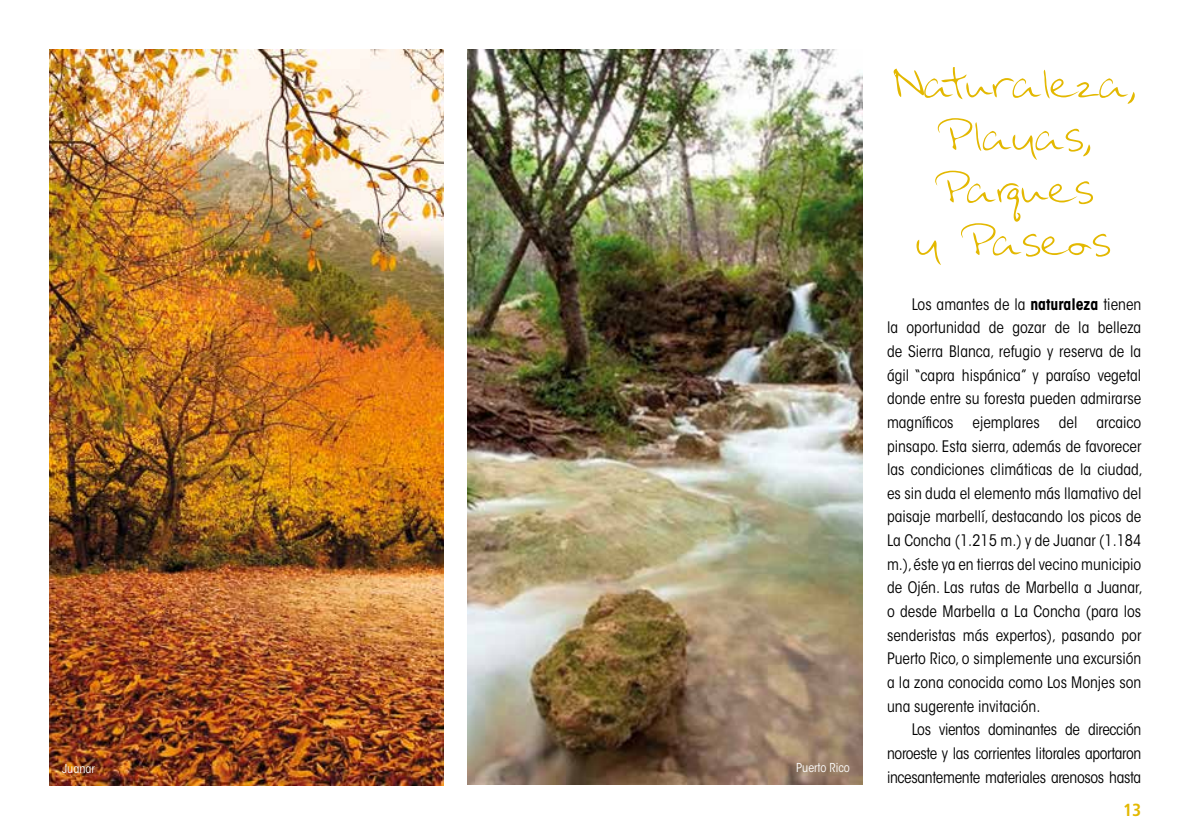
<style>
.page{position:relative;width:1191px;height:834px;background:#fff}
.page>*{position:absolute;margin:0;border:0;box-sizing:border-box;transform-origin:0 0}
.t1{font:700 condensed 17.5px "Frutiger LT Std";color:#e3b800}
.t2{font:condensed 15.75px/23.6px "ITC Avant Garde Std";letter-spacing:-.015em;color:#000;text-align:justify}
.t3{font:condensed 12.25px "ITC Avant Garde Std";color:#fff}
.s1{font-weight:700}
</style>
<div class="page">
<svg style="left:916px;top:171px;width:194px;height:94px"></svg>
<svg style="left:937px;top:118px;width:153px;height:42px"></svg>
<svg style="left:893px;top:67px;width:241px;height:37px"></svg>
<img style="left:467px;top:50px;width:395px;height:734px">
<img style="left:50px;top:50px;width:393px;height:735px">
<p class="t3" style="left:62px;top:761px;width:34px">Juanar</p>
<p class="t3" style="left:796px;top:760px;width:55px">Puerto Rico</p>
<p class="t2" style="left:887px;top:292px;width:257px;text-indent:25px">Los amantes de la <span class="s1">naturaleza</span> tienen la oportunidad de gozar de la belleza de Sierra Blanca, refugio y reserva de la ágil “capra hispánica” y paraíso vegetal donde entre su foresta pueden admirarse magníficos ejemplares del arcaico pinsapo. Esta sierra, además de favorecer las condiciones climáticas de la ciudad, es sin duda el elemento más llamativo del paisaje marbellí, destacando los picos de La Concha (1.215 m.) y de Juanar (1.184 m.), éste ya en tierras del vecino municipio de Ojén. Las rutas de Marbella a Juanar, o desde Marbella a La Concha (para los senderistas más expertos), pasando por Puerto Rico, o simplemente una excursión a la zona conocida como Los Monjes son una sugerente invitación.</p>
<p class="t2" style="left:887px;top:717px;width:256px;text-indent:25px">Los vientos dominantes de dirección noroeste y las corrientes litorales aportaron incesantemente materiales arenosos hasta</p>
<p class="t1" style="left:1123px;top:799px;width:20px">13</p>
</div>
